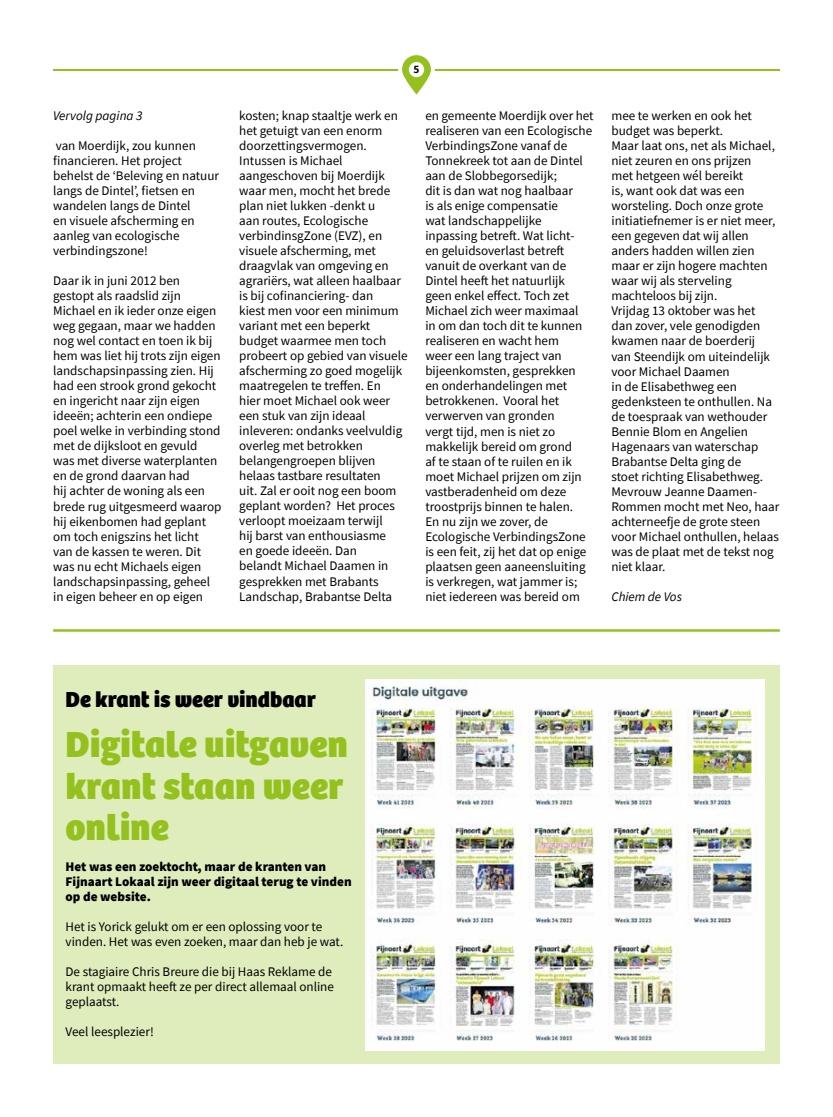
<style>
.page{position:relative;width:833px;height:1117px;background:#fff}
.page>*{position:absolute;margin:0;border:0;box-sizing:border-box;transform-origin:0 0}
.t1{font:800 37.5px/41.2px "Bree";color:#95c11f}
.t2{font:800 22.5px "Bree";color:#000}
.t3{font:13.12px/15px "Source Sans Pro";color:#000}
.t4{font:900 13.12px/15px "Source Sans Pro";color:#000}
.t5{font:italic 13.12px "Source Sans Pro";color:#000}
.t6{font:700 11.25px "Source Sans Pro";color:#000}
</style>
<div class="page">
<hr style="left:53px;top:69px;width:727px;height:2px;background:#95c11f">
<svg style="left:398px;top:55px;width:37px;height:40px"></svg>
<div style="left:409px;top:62px;width:15px;height:15px;background:#fff;border-radius:50%"></div>
<div style="left:53px;top:664px;width:727px;height:399px;background:#dfecbc"></div>
<img style="left:365px;top:679px;width:399px;height:370px">
<hr style="left:53px;top:629px;width:727px;height:2px;background:#95c11f">
<p class="t5" style="left:53px;top:107px;width:91px">Vervolg pagina 3</p>
<p class="t3" style="left:53px;top:138px;width:167px">van Moerdijk, zou kunnen financieren. Het project behelst de ‘Beleving en natuur langs de Dintel’, fietsen en wandelen langs de Dintel<br>en visuele afscherming en aanleg van ecologische verbindingszone!</p>
<p class="t3" style="left:53px;top:273px;width:170px">Daar ik in juni 2012 ben gestopt als raadslid zijn<br>Michael en ik ieder onze eigen weg gegaan, maar we hadden nog wel contact en toen ik bij hem was liet hij trots zijn eigen landschapsinpassing zien. Hij had een strook grond gekocht en ingericht naar zijn eigen ideeën; achterin een ondiepe poel welke in verbinding stond met de dijksloot en gevuld was met diverse waterplanten en de grond daarvan had<br>hij achter de woning als een brede rug uitgesmeerd waarop hij eikenbomen had geplant om toch enigszins het licht van de kassen te weren. Dit was nu echt Michaels eigen landschapsinpassing, geheel in eigen beheer en op eigen</p>
<p class="t6" style="left:413px;top:62px;width:7px">5</p>
<p class="t3" style="left:239px;top:108px;width:170px">kosten; knap staaltje werk en het getuigt van een enorm doorzettingsvermogen.<br>Intussen is Michael aangeschoven bij Moerdijk waar men, mocht het brede plan niet lukken -denkt u<br>aan routes, Ecologische verbindinsgZone (EVZ), en visuele afscherming, met draagvlak van omgeving en agrariërs, wat alleen haalbaar is bij cofinanciering- dan<br>kiest men voor een minimum variant met een beperkt budget waarmee men toch probeert op gebied van visuele afscherming zo goed mogelijk maatregelen te treffen. En<br>hier moet Michael ook weer een stuk van zijn ideaal inleveren: ondanks veelvuldig overleg met betrokken belangengroepen blijven helaas tastbare resultaten<br>uit. Zal er ooit nog een boom geplant worden? Het proces verloopt moeizaam terwijl<br>hij barst van enthousiasme<br>en goede ideeën. Dan<br>belandt Michael Daamen in gesprekken met Brabants<br>Landschap, Brabantse Delta</p>
<p class="t3" style="left:425px;top:108px;width:170px">en gemeente Moerdijk over het realiseren van een Ecologische<br>VerbindingsZone vanaf de<br>Tonnekreek tot aan de Dintel aan de Slobbegorsedijk;<br>dit is dan wat nog haalbaar<br>is als enige compensatie<br>wat landschappelijke inpassing betreft. Wat licht-<br>en geluidsoverlast betreft vanuit de overkant van de<br>Dintel heeft het natuurlijk geen enkel effect. Toch zet<br>Michael zich weer maximaal<br>in om dan toch dit te kunnen realiseren en wacht hem<br>weer een lang traject van bijeenkomsten, gesprekken<br>en onderhandelingen met betrokkenen. Vooral het verwerven van gronden<br>vergt tijd, men is niet zo makkelijk bereid om grond<br>af te staan of te ruilen en ik moet Michael prijzen om zijn vastberadenheid om deze troostprijs binnen te halen.<br>En nu zijn we zover, de<br>Ecologische VerbindingsZone is een feit, zij het dat op enige plaatsen geen aaneensluiting is verkregen, wat jammer is; niet iedereen was bereid om</p>
<p class="t3" style="left:611px;top:108px;width:169px">mee te werken en ook het budget was beperkt.<br>Maar laat ons, net als Michael, niet zeuren en ons prijzen<br>met hetgeen wél bereikt<br>is, want ook dat was een worsteling. Doch onze grote initiatiefnemer is er niet meer, een gegeven dat wij allen anders hadden willen zien maar er zijn hogere machten waar wij als sterveling machteloos bij zijn.<br>Vrijdag 13 oktober was het dan zover, vele genodigden kwamen naar de boerderij<br>van Steendijk om uiteindelijk voor Michael Daamen<br>in de Elisabethweg een gedenksteen te onthullen. Na de toespraak van wethouder<br>Bennie Blom en Angelien<br>Hagenaars van waterschap<br>Brabantse Delta ging de<br>stoet richting Elisabethweg.<br>Mevrouw Jeanne Daamen-<br>Rommen mocht met Neo, haar achterneefje de grote steen voor Michael onthullen, helaas was de plaat met de tekst nog niet klaar.</p>
<p class="t5" style="left:611px;top:588px;width:72px">Chiem de Vos</p>
<h2 class="t2" style="left:66px;top:685px;width:252px">De krant is weer vindbaar</h2>
<h1 class="t1" style="left:66px;top:724px;width:284px">Digitale uitgaven krant staan weer online</h1>
<p class="t4" style="left:66px;top:858px;width:287px">Het was een zoektocht, maar de kranten van<br>Fijnaart Lokaal zijn weer digitaal terug te vinden op de website.</p>
<p class="t3" style="left:66px;top:918px;width:279px">Het is Yorick gelukt om er een oplossing voor te vinden. Het was even zoeken, maar dan heb je wat.</p>
<p class="t3" style="left:66px;top:963px;width:270px">De stagiaire Chris Breure die bij Haas Reklame de krant opmaakt heeft ze per direct allemaal online geplaatst.</p>
<p class="t3" style="left:66px;top:1023px;width:90px">Veel leesplezier!</p>
</div>
